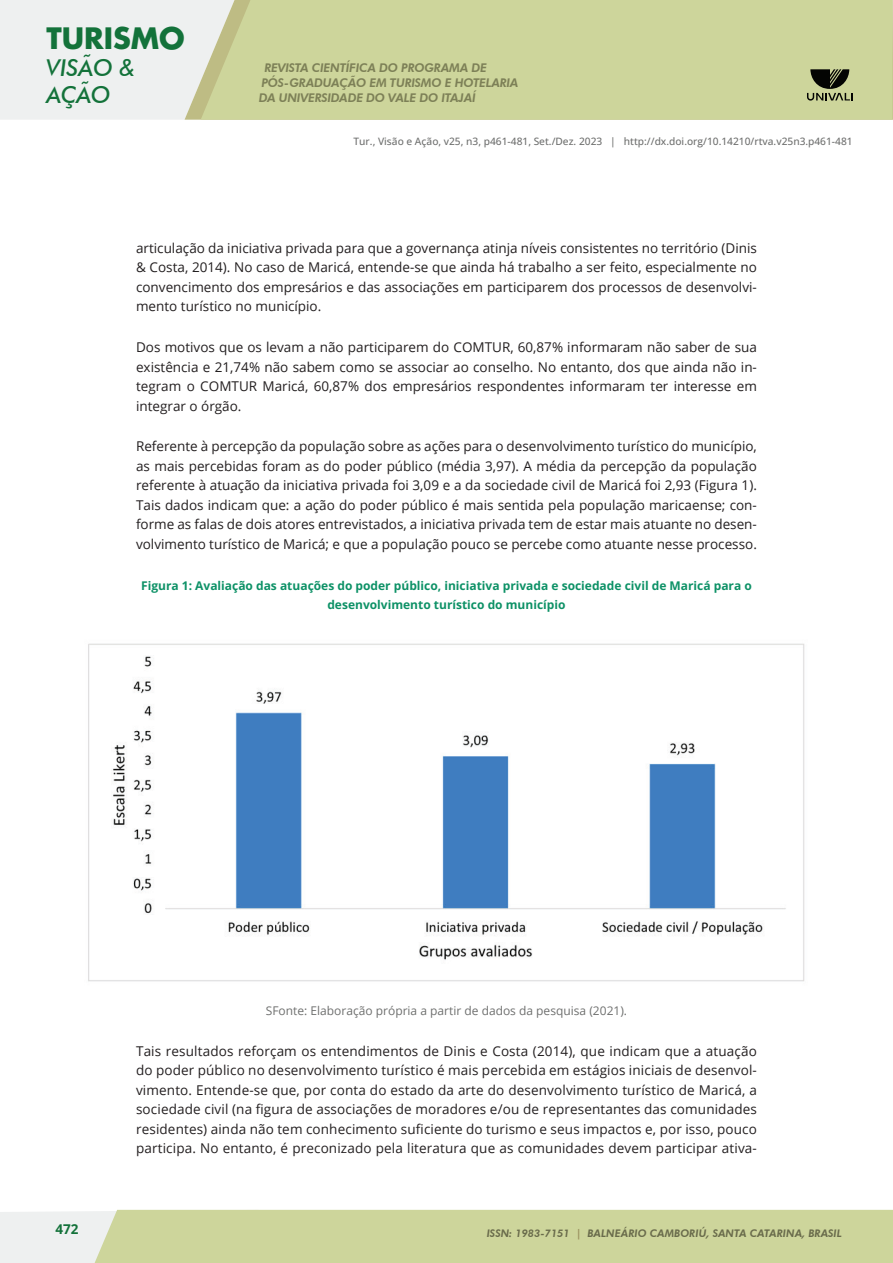
<style>
.page{position:relative;width:893px;height:1263px;background:#fff}
.page>*{position:absolute;margin:0;border:0;box-sizing:border-box;transform-origin:0 0}
.t1{font:700 28.8px "Futura";color:#13723a}
.t2{font:italic 500 23.25px/26.5px "Futura BT";color:#13723a}
.C_Art_-Texto{font:13.5px/19.5px "Open Sans";color:#231f20;text-align:justify}
.t3{font:700 13.5px "Open Sans";color:#13723a}
.C_tab-Art-título_tab{font:700 12px/19.5px "Open Sans";color:#0d9166;text-align:center}
.t4{font:italic 800 12px/15px "Futura BT";letter-spacing:-.02em;color:#7d8057}
.C_Art_-Legenda{font:12px "Open Sans";color:#6f706f}
.t5{font:italic 800 10.5px "Futura BT";color:#696b4b}
.t6{font:500 10.2px "Open Sans";color:#6f706f}
.s1{color:#99905e}
</style>
<div class="page">
<div style="left:0;top:0;width:185px;height:120px;background:#eef0f0"></div>
<svg style="left:185px;top:0;width:708px;height:120px;background:#e4e5d9"></svg>
<div style="left:201px;top:0;width:691px;height:120px;background:#cdd59b"></div>
<svg style="left:0;top:1210px;width:893px;height:53px;background:#d0d8a5"></svg>
<svg style="left:807px;top:69px;width:46px;height:32px"></svg>
<img style="left:88px;top:643px;width:717px;height:339px">
<h1 class="t1" style="left:46px;top:20px;width:140px">TURISMO</h1>
<h2 class="t2" style="left:46px;top:54px;width:90px">VISÃO &amp;<br>AÇÃO</h2>
<p class="t4" style="left:259px;top:60px;width:261px;text-indent:6px">REVISTA CIENTÍFICA DO PROGRAMA DE<br>PÓS-GRADUAÇÃO EM TURISMO E HOTELARIA<br>DA UNIVERSIDADE DO VALE DO ITAJAÍ</p>
<p class="t6" style="left:354px;top:134px;width:501px">Tur., Visão e Ação, v25, n3, p461-481, Set./Dez. 2023 | http://dx.doi.org/10.14210/rtva.v25n3.p461-481</p>
<p class="C_Art_-Texto" style="left:136px;top:238px;width:622px">articulação da iniciativa privada para que a governança atinja níveis consistentes no território (Dinis &amp; Costa, 2014). No caso de Maricá, entende-se que ainda há trabalho a ser feito, especialmente no convencimento dos empresários e das associações em participarem dos processos de desenvolvi&shy;mento turístico no município.</p>
<p class="C_Art_-Texto" style="left:136px;top:337px;width:622px">Dos motivos que os levam a não participarem do COMTUR, 60,87% informaram não saber de sua existência e 21,74% não sabem como se associar ao conselho. No entanto, dos que ainda não in&shy;tegram o COMTUR Maricá, 60,87% dos empresários respondentes informaram ter interesse em integrar o órgão.</p>
<p class="C_Art_-Texto" style="left:136px;top:436px;width:622px">Referente à percepção da população sobre as ações para o desenvolvimento turístico do município, as mais percebidas foram as do poder público (média 3,97). A média da percepção da população referente à atuação da iniciativa privada foi 3,09 e a da sociedade civil de Maricá foi 2,93 (Figura 1).<br>Tais dados indicam que: a ação do poder público é mais sentida pela população maricaense; con&shy;forme as falas de dois atores entrevistados, a iniciativa privada tem de estar mais atuante no desen&shy;volvimento turístico de Maricá; e que a população pouco se percebe como atuante nesse processo.</p>
<p class="C_tab-Art-título_tab" style="left:141px;top:575px;width:612px">Figura 1: Avaliação das atuações do poder público, iniciativa privada e sociedade civil de Maricá para o desenvolvimento turístico do município</p>
<p class="C_Art_-Legenda" style="left:266px;top:1002px;width:363px">SFonte: Elaboração própria a partir de dados da pesquisa (2021).</p>
<p class="C_Art_-Texto" style="left:136px;top:1041px;width:622px">Tais resultados reforçam os entendimentos de Dinis e Costa (2014), que indicam que a atuação do poder público no desenvolvimento turístico é mais percebida em estágios iniciais de desenvol&shy;vimento. Entende-se que, por conta do estado da arte do desenvolvimento turístico de Maricá, a sociedade civil (na figura de associações de moradores e/ou de representantes das comunidades residentes) ainda não tem conhecimento suficiente do turismo e seus impactos e, por isso, pouco participa. No entanto, é preconizado pela literatura que as comunidades devem participar ativa-</p>
<p class="t3" style="left:56px;top:1219px;width:25px">472</p>
<p class="t5" style="left:487px;top:1227px;width:357px">ISSN: 1983-7151 <span class="s1">|</span> BALNEÁRIO CAMBORIÚ, SANTA CATARINA, BRASIL</p>
</div>
